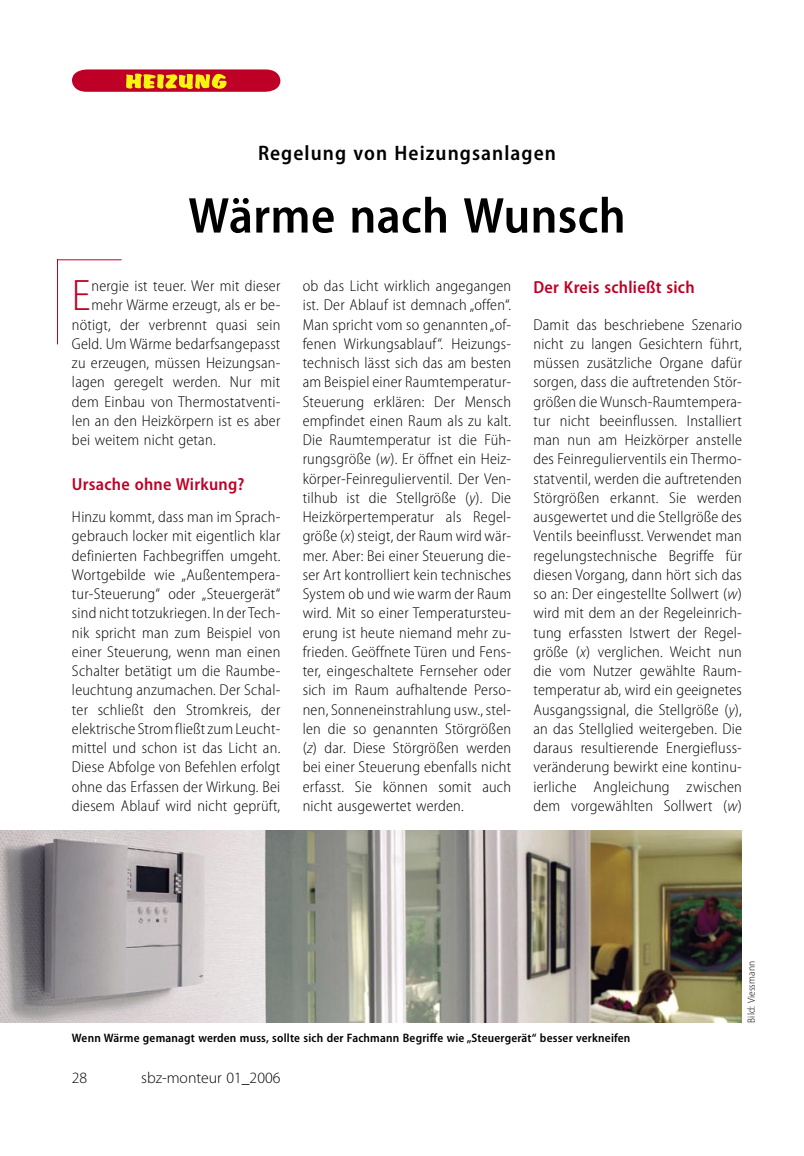
<style>
.page{position:relative;width:804px;height:1156px;background:#fff}
.page>*{position:absolute;margin:0;border:0;box-sizing:border-box;transform-origin:0 0}
._02_Headline{font:600 semi-condensed 50.75px "Myriad Pro";letter-spacing:.005em;color:#000}
._03_Grundtext_mit_Initial{font:300 semi-condensed 44.27px "Myriad Pro";color:#be0027}
._01_Dachzeile{font:600 semi-condensed 21px "Myriad Pro";letter-spacing:.05em;color:#000}
._06_Zwischenüberschrift{font:600 semi-condensed 17.5px "Myriad Pro";letter-spacing:.015em;color:#be0027}
._04_Grundtext{font:300 semi-condensed 15.75px/19.2px "Myriad Pro";letter-spacing:.015em;color:#000;text-align:justify}
._03_Grundtext_mit_Initial-2{font:300 semi-condensed 15.75px "Myriad Pro";letter-spacing:.015em;color:#000}
.t1{font:300 15.75px "Myriad Pro";color:#000}
._08_BU{font:600 semi-condensed 12.25px "Myriad Pro";letter-spacing:.015em;color:#000}
._08b_BU_Autor{font:300 semi-condensed 10.5px "Myriad Pro";letter-spacing:.015em;color:#000}
.s1{font-style:italic}
</style>
<div class="page">
<svg style="left:72px;top:69px;width:208px;height:23px;background:#cd402e"></svg>
<hr style="left:57px;top:259px;width:65px;height:1px;background:#be0027">
<hr style="left:57px;top:259px;width:1px;height:85px;background:#be0027">
<img style="left:0;top:830px;width:742px;height:192px">
<p class="_01_Dachzeile" style="left:258px;top:141px;width:299px">Regelung von Heizungsanlagen</p>
<p class="_02_Headline" style="left:188px;top:188px;width:439px">Wärme nach Wunsch</p>
<p class="_03_Grundtext_mit_Initial" style="left:72px;top:272px;width:20px">E</p>
<p class="_03_Grundtext_mit_Initial-2" style="left:91px;top:277px;width:190px">nergie ist teuer. Wer mit dieser</p>
<p class="_03_Grundtext_mit_Initial-2" style="left:91px;top:296px;width:190px">mehr Wärme erzeugt, als er be-</p>
<p class="_03_Grundtext_mit_Initial-2" style="left:72px;top:316px;width:210px">nötigt, der verbrennt quasi sein</p>
<p class="_03_Grundtext_mit_Initial-2" style="left:72px;top:335px;width:210px">Geld. Um Wärme bedarfsangepasst</p>
<p class="_03_Grundtext_mit_Initial-2" style="left:72px;top:354px;width:210px">zu erzeugen, müssen Heizungsan-</p>
<p class="_03_Grundtext_mit_Initial-2" style="left:72px;top:373px;width:210px">lagen geregelt werden. Nur mit</p>
<p class="_03_Grundtext_mit_Initial-2" style="left:72px;top:393px;width:210px">dem Einbau von Thermostatventi-</p>
<p class="_03_Grundtext_mit_Initial-2" style="left:72px;top:412px;width:210px">len an den Heizkörpern ist es aber</p>
<p class="_03_Grundtext_mit_Initial-2" style="left:72px;top:431px;width:145px">bei weitem nicht getan.</p>
<p class="_06_Zwischenüberschrift" style="left:72px;top:474px;width:174px">Ursache ohne Wirkung?</p>
<p class="_04_Grundtext" style="left:72px;top:507px;width:210px">Hinzu kommt, dass man im Sprach&shy;gebrauch locker mit eigentlich klar definierten Fachbegriffen umgeht.<br>Wortgebilde wie „Außentempera&shy;tur-Steuerung“ oder „Steuergerät“ sind nicht totzukriegen. In der Tech&shy;nik spricht man zum Beispiel von einer Steuerung, wenn man einen Schalter betätigt um die Raumbe&shy;leuchtung anzumachen. Der Schal&shy;ter schließt den Stromkreis, der elektrische Strom fließt zum Leucht&shy;mittel und schon ist das Licht an.<br>Diese Abfolge von Befehlen erfolgt ohne das Erfassen der Wirkung. Bei diesem Ablauf wird nicht geprüft,</p>
<p class="_04_Grundtext" style="left:303px;top:276px;width:210px">ob das Licht wirklich angegangen ist. Der Ablauf ist demnach „offen“.<br>Man spricht vom so genannten „of&shy;fenen Wirkungsablauf“. Heizungs&shy;technisch lässt sich das am besten am Beispiel einer Raumtemperatur-Steuerung erklären: Der Mensch empfindet einen Raum als zu kalt.<br>Die Raumtemperatur ist die Füh&shy;rungsgröße (<span class="s1">w</span>). Er öffnet ein Heiz&shy;körper-Feinregulierventil. Der Ven&shy;tilhub ist die Stellgröße (<span class="s1">y</span>). Die Heizkörpertemperatur als Regel&shy;größe (<span class="s1">x</span>) steigt, der Raum wird wär&shy;mer. Aber: Bei einer Steuerung die&shy;ser Art kontrolliert kein technisches System ob und wie warm der Raum wird. Mit so einer Temperatursteu&shy;erung ist heute niemand mehr zu&shy;frieden. Geöffnete Türen und Fens&shy;ter, eingeschaltete Fernseher oder sich im Raum aufhaltende Perso&shy;nen, Sonneneinstrahlung usw., stel&shy;len die so genannten Störgrößen (<span class="s1">z</span>) dar. Diese Störgrößen werden bei einer Steuerung ebenfalls nicht erfasst. Sie können somit auch nicht ausgewertet werden.</p>
<p class="_06_Zwischenüberschrift" style="left:533px;top:277px;width:163px">Der Kreis schließt sich</p>
<p class="_04_Grundtext" style="left:533px;top:315px;width:210px">Damit das beschriebene Szenario nicht zu langen Gesichtern führt, müssen zusätzliche Organe dafür sorgen, dass die auftretenden Stör&shy;größen die Wunsch-Raumtempera&shy;tur nicht beeinflussen. Installiert man nun am Heizkörper anstelle des Feinregulierventils ein Thermo&shy;statventil, werden die auftretenden Störgrößen erkannt. Sie werden ausgewertet und die Stellgröße des Ventils beeinflusst. Verwendet man regelungstechnische Begriffe für diesen Vorgang, dann hört sich das so an: Der eingestellte Sollwert (<span class="s1">w</span>) wird mit dem an der Regeleinrich&shy;tung erfassten Istwert der Regel&shy;größe (<span class="s1">x</span>) verglichen. Weicht nun die vom Nutzer gewählte Raum&shy;temperatur ab, wird ein geeignetes Ausgangssignal, die Stellgröße (<span class="s1">y</span>), an das Stellglied weitergeben. Die daraus resultierende Energiefluss&shy;veränderung bewirkt eine kontinu&shy;ierliche Angleichung zwischen dem vorgewählten Sollwert (<span class="s1">w</span>)</p>
<p class="_08b_BU_Autor" style="left:745px;top:1022px;width:63px;rotate:-90deg">Bild: Viessmann</p>
<p class="_08_BU" style="left:72px;top:1031px;width:560px">Wenn Wärme gemanagt werden muss, sollte sich der Fachmann Begriffe wie „Steuergerät“ besser verkneifen</p>
<p class="t1" style="left:72px;top:1069px;width:17px">28</p>
<p class="t1" style="left:141px;top:1069px;width:141px">sbz-monteur 01_2006</p>
</div>
